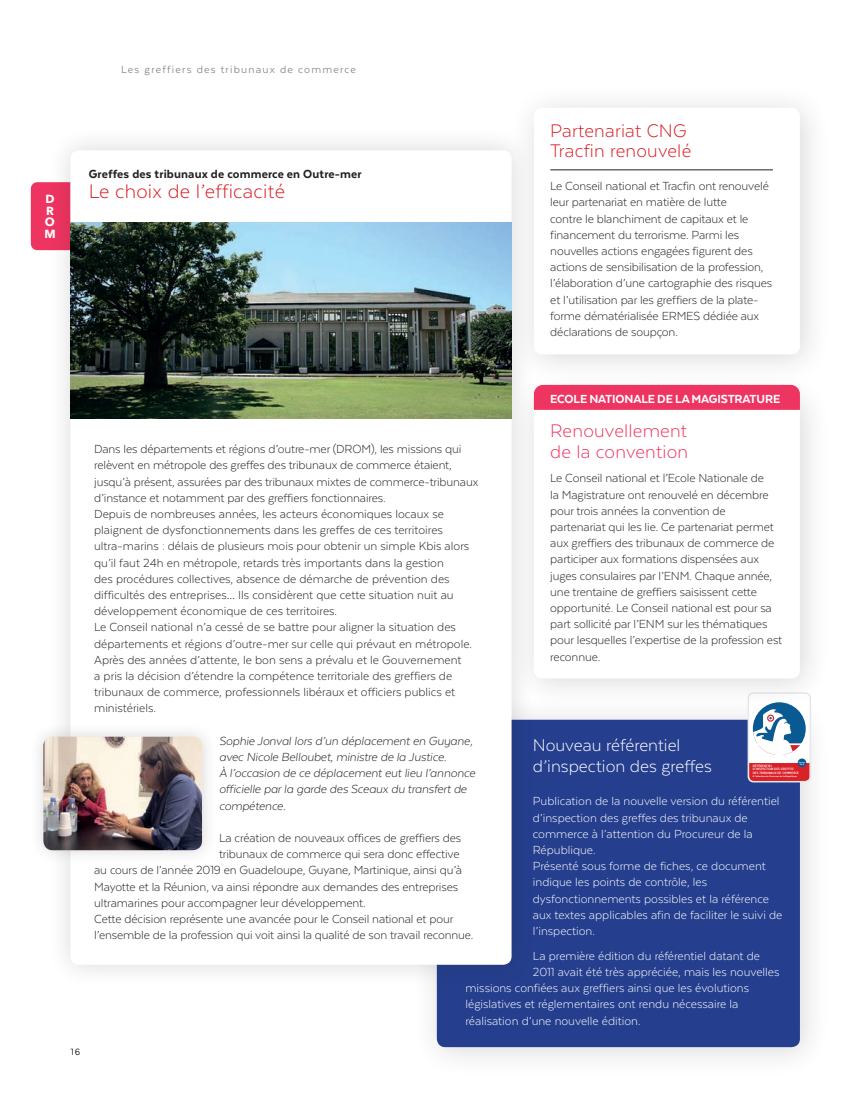
<style>
.page{position:relative;width:851px;height:1106px;background:#fff}
.page>*{position:absolute;margin:0;border:0;box-sizing:border-box;transform-origin:0 0}
.t1{font:300 22.5px "Texta";letter-spacing:.01em;color:#d81c23}
.t2{font:300 21px/19.5px "Texta";letter-spacing:.01em;color:#d81c23}
.t3{font:300 21px/21px "Texta";letter-spacing:.01em;color:#ee3460}
.t4{font:300 19.5px/21px "Texta";color:#fff}
.t5{font:300 13.5px/16.2px "Texta";letter-spacing:-.01em;color:#231f20}
.t6{font:300 13.5px/16.2px "Texta";color:#fff}
.t7{font:italic 300 13.5px/16.2px "Texta";letter-spacing:-.01em;color:#231f20}
.t8{font:800 13.5px "Texta";letter-spacing:.01em;color:#231f20}
.t9{font:800 13.5px "Texta";letter-spacing:-.01em;color:#fff}
.t10{font:12px "Texta";letter-spacing:.1em;color:#7e8083}
.t11{font:700 11.7px/11.7px "Avenir Next";color:#fff}
.t12{font:10.5px "Texta";color:#231f20}
.t13{font:500 3.15px/3.3px "Core Sans M55";color:#fff}
.t14{font:700 2.1px "Core Sans M65";color:#fff}
.t15{font:700 1.8px/2px "Core Sans M65";color:#fff;text-align:center}
</style>
<div class="page">
<div style="left:411px;top:694px;width:420px;height:384px;background:#231f20;opacity:.17"></div>
<div style="left:437px;top:719px;width:362px;height:328px;background:#253f8e;border-radius:9px"></div>
<svg style="left:31px;top:182px;width:15px;height:68px"></svg>
<div style="left:46px;top:126px;width:489px;height:862px;background:#231f20;opacity:.17"></div>
<div style="left:70px;top:150px;width:441px;height:814px;background:#fff;border-radius:9px"></div>
<img style="left:70px;top:222px;width:438px;height:196px">
<div style="left:28px;top:721px;width:189px;height:144px;background:#f9f9f9"></div>
<img style="left:43px;top:736px;width:159px;height:114px">
<div style="left:748px;top:693px;width:62px;height:88px;background:#fff;border-radius:5px"></div>
<div style="left:749px;top:763px;width:60px;height:18px;background:#da2128"></div>
<div style="left:797px;top:758px;width:9px;height:9px;background:#095992;border-radius:50%"></div>
<svg style="left:752px;top:709px;width:53px;height:46px"></svg>
<div style="left:747px;top:692px;width:64px;height:90px;border:2px solid #e6e7e9;border-radius:5px"></div>
<div style="left:508px;top:372px;width:323px;height:337px;background:#f5f5f5"></div>
<div style="left:534px;top:397px;width:265px;height:281px;background:#fff;border-radius:9px"></div>
<div style="left:534px;top:386px;width:265px;height:24px;background:#ee3460"></div>
<div style="left:508px;top:82px;width:323px;height:304px;background:#231f20;opacity:.17"></div>
<div style="left:534px;top:108px;width:265px;height:246px;background:#fff;border-radius:9px"></div>
<hr style="left:550px;top:170px;width:222px;height:1px;background:#231f20">
<p class="t10" style="left:121px;top:63px;width:236px">Les greffiers des tribunaux de commerce</p>
<p class="t8" style="left:89px;top:167px;width:274px">Greffes des tribunaux de commerce en Outre-mer</p>
<p class="t11" style="left:45px;top:193px;width:11px">D</p>
<h1 class="t1" style="left:89px;top:180px;width:198px">Le choix de l’efficacité</h1>
<p class="t11" style="left:44px;top:204px;width:13px">R<br>O<br>M</p>
<h2 class="t2" style="left:550px;top:121px;width:142px">Partenariat CNG<br>Tracfin renouvelé</h2>
<p class="t5" style="left:550px;top:178px;width:223px">Le Conseil national et Tracfin ont renouvelé leur partenariat en matière de lutte<br>contre le blanchiment de capitaux et le financement du terrorisme. Parmi les nouvelles actions engagées figurent des actions de sensibilisation de la profession, l’élaboration d’une cartographie des risques et l’utilisation par les greffiers de la plate&shy;forme dématérialisée ERMES dédiée aux déclarations de soupçon.</p>
<p class="t12" style="left:71px;top:1046px;width:11px">16</p>
<p class="t9" style="left:550px;top:392px;width:231px">ECOLE NATIONALE DE LA MAGISTRATURE</p>
<h2 class="t3" style="left:550px;top:419px;width:139px">Renouvellement de la convention</h2>
<p class="t5" style="left:550px;top:470px;width:233px">Le Conseil national et l’Ecole Nationale de<br>la Magistrature ont renouvelé en décembre pour trois années la convention de partenariat qui les lie. Ce partenariat permet aux greffiers des tribunaux de commerce de participer aux formations dispensées aux juges consulaires par l’ENM. Chaque année, une trentaine de greffiers saisissent cette opportunité. Le Conseil national est pour sa part sollicité par l’ENM sur les thématiques pour lesquelles l’expertise de la profession est reconnue.</p>
<p class="t5" style="left:94px;top:441px;width:385px">Dans les départements et régions d’outre-mer (DROM), les missions qui relèvent en métropole des greffes des tribunaux de commerce étaient, jusqu’à présent, assurées par des tribunaux mixtes de commerce-tribunaux d’instance et notamment par des greffiers fonctionnaires.<br>Depuis de nombreuses années, les acteurs économiques locaux se plaignent de dysfonctionnements dans les greffes de ces territoires ultra-marins : délais de plusieurs mois pour obtenir un simple Kbis alors qu’il faut 24h en métropole, retards très importants dans la gestion<br>des procédures collectives, absence de démarche de prévention des difficultés des entreprises… Ils considèrent que cette situation nuit au développement économique de ces territoires.<br>Le Conseil national n’a cessé de se battre pour aligner la situation des départements et régions d’outre-mer sur celle qui prévaut en métropole.<br>Après des années d’attente, le bon sens a prévalu et le Gouvernement<br>a pris la décision d’étendre la compétence territoriale des greffiers de tribunaux de commerce, professionnels libéraux et officiers publics et ministériels.</p>
<p class="t7" style="left:219px;top:732px;width:258px">Sophie Jonval lors d’un déplacement en Guyane, avec Nicole Belloubet, ministre de la Justice.<br>À l’occasion de ce déplacement eut lieu l’annonce officielle par la garde des Sceaux du transfert de compétence.</p>
<p class="t5" style="left:219px;top:829px;width:244px">La création de nouveaux offices de greffiers des</p>
<p class="t5" style="left:219px;top:846px;width:242px">tribunaux de commerce qui sera donc effective</p>
<p class="t5" style="left:94px;top:862px;width:369px">au cours de l’année 2019 en Guadeloupe, Guyane, Martinique, ainsi qu’à</p>
<p class="t5" style="left:94px;top:878px;width:365px">Mayotte et la Réunion, va ainsi répondre aux demandes des entreprises</p>
<p class="t5" style="left:94px;top:894px;width:273px">ultramarines pour accompagner leur développement.</p>
<p class="t5" style="left:94px;top:910px;width:360px">Cette décision représente une avancée pour le Conseil national et pour</p>
<p class="t5" style="left:94px;top:927px;width:381px">l’ensemble de la profession qui voit ainsi la qualité de son travail reconnue.</p>
<h3 class="t4" style="left:532px;top:734px;width:180px">Nouveau référentiel d’inspection des greffes</h3>
<p class="t6" style="left:532px;top:793px;width:251px">Publication de la nouvelle version du référentiel d’inspection des greffes des tribunaux de commerce à l’attention du Procureur de la République.<br>Présenté sous forme de fiches, ce document indique les points de contrôle, les dysfonctionnements possibles et la référence aux textes applicables afin de faciliter le suivi de l’inspection.</p>
<p class="t6" style="left:532px;top:947px;width:229px">La première édition du référentiel datant de</p>
<p class="t6" style="left:532px;top:963px;width:248px">2011 avait été très appréciée, mais les nouvelles</p>
<p class="t6" style="left:465px;top:979px;width:285px">missions confiées aux greffiers ainsi que les évolutions</p>
<p class="t6" style="left:465px;top:996px;width:274px">législatives et réglementaires ont rendu nécessaire la</p>
<p class="t6" style="left:465px;top:1012px;width:177px">réalisation d’une nouvelle édition.</p>
<p class="t15" style="left:798px;top:761px;width:8px">Version<br>2018</p>
<p class="t13" style="left:752px;top:764px;width:48px">RÉFÉRENTIEL<br>D’INSPECTION DES GREFFES<br>DES TRIBUNAUX DE COMMERCE</p>
<p class="t14" style="left:752px;top:774px;width:46px">À l’attention du Procureur de la République</p>
</div>
